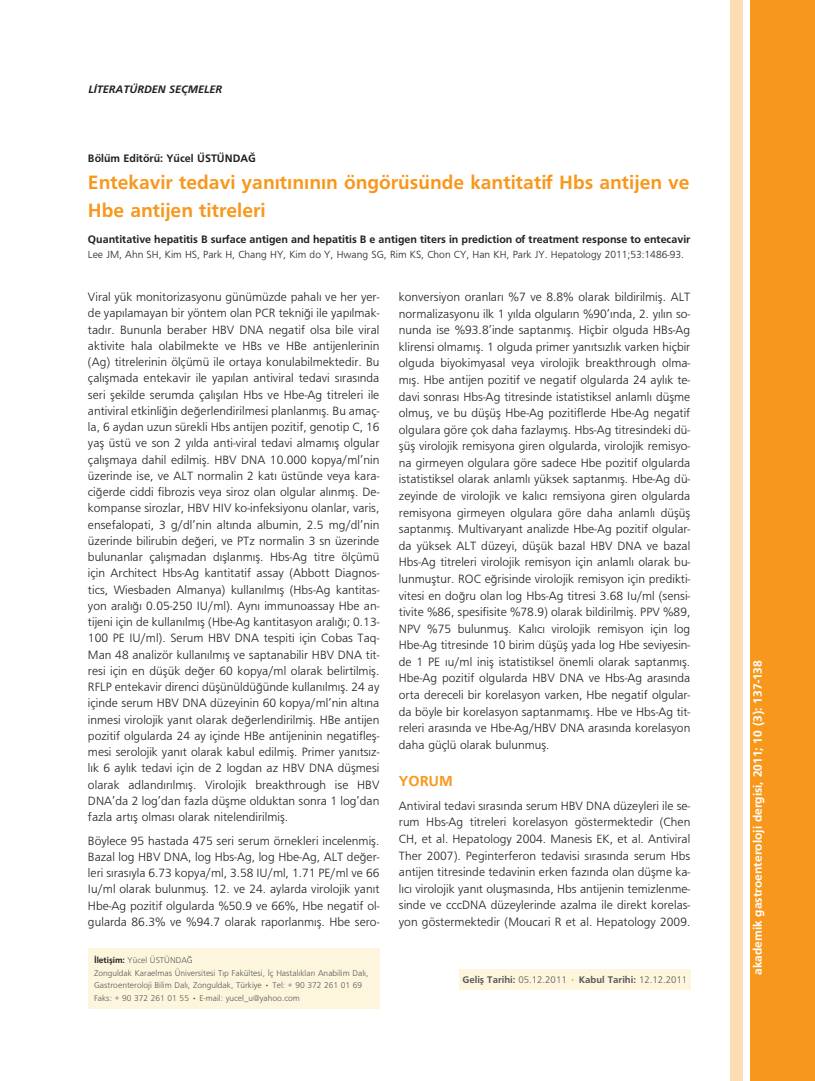
<style>
.page{position:relative;width:815px;height:1081px;background:#fff}
.page>*{position:absolute;margin:0;border:0;box-sizing:border-box;transform-origin:0 0}
.t1{font:20px/27.1px "Frugal Sans Prestij";color:#f7981d}
.t2{font:15px "Frugal Sans Prestij";color:#f7981d}
.t3{font:12.5px/16.2px "Frugal Sans";color:#231f20;text-align:justify}
.t4{font:12.5px "Frugal Sans Prestij";color:#fff}
.t5{font:11.25px "Frugal Sans Prestij";color:#231f20}
.t6{font:italic 700 11.25px "Frugal Sans";color:#231f20}
.t7{font:10.75px "Frugal Sans";color:#231f20}
.t8{font:10px "Frugal Sans Prestij";color:#57585a}
.t9{font:8.75px/12.5px "Frugal Sans";color:#57585a}
.s1{font-family:"Frugal Sans Prestij";color:#231f20}
.s2{font-family:"Frugal Sans"}
.s3{font-family:"Frugal Sans";color:#faab4a}
</style>
<div class="page">
<div style="left:750px;top:1px;width:64px;height:1080px;background:#f7981d"></div>
<div style="left:730px;top:1px;width:13px;height:1080px;background:#fedcb5"></div>
<div style="left:459px;top:968px;width:231px;height:21px;background:#fef5dd"></div>
<div style="left:88px;top:948px;width:291px;height:61px;background:#fef5dd"></div>
<p class="t6" style="left:88px;top:85px;width:135px">L‹TERATÜRDEN SEÇMELER</p>
<p class="t5" style="left:88px;top:154px;width:170px">Bölüm Editörü: Yücel ÜSTÜNDA⁄</p>
<h1 class="t1" style="left:88px;top:171px;width:603px">Entekavir tedavi yan›t›n›n›n öngörüsünde kantitatif Hbs antijen ve<br>Hbe antijen titreleri</h1>
<p class="t5" style="left:88px;top:235px;width:604px">Quantitative hepatitis B surface antigen and hepatitis B e antigen titers in prediction of treatment response to entecavir</p>
<p class="t7" style="left:88px;top:250px;width:598px">Lee JM, Ahn SH, Kim HS, Park H, Chang HY, Kim do Y, Hwang SG, Rim KS, Chon CY, Han KH, Park JY. Hepatology 2011;53:1486-93.</p>
<p class="t3" style="left:88px;top:290px;width:293px">Viral yük monitorizasyonu günümüzde pahal› ve her yer&shy;de yap›lamayan bir yöntem olan PCR tekni¤i ile yap›lmak&shy;tad›r. Bununla beraber HBV DNA negatif olsa bile viral aktivite hala olabilmekte ve HBs ve HBe antijenlerinin (Ag) titrelerinin ölçümü ile ortaya konulabilmektedir. Bu çal›flmada entekavir ile yap›lan antiviral tedavi s›ras›nda seri flekilde serumda çal›fl›lan Hbs ve Hbe-Ag titreleri ile antiviral etkinli¤in de¤erlendirilmesi planlanm›fl. Bu amaç&shy;la, 6 aydan uzun sürekli Hbs antijen pozitif, genotip C, 16 yafl üstü ve son 2 y›lda anti-viral tedavi almam›fl olgular çal›flmaya dahil edilmifl. HBV DNA 10.000 kopya/ml’nin üzerinde ise, ve ALT normalin 2 kat› üstünde veya kara&shy;ci¤erde ciddi fibrozis veya siroz olan olgular al›nm›fl. De&shy;kompanse sirozlar, HBV HIV ko-infeksiyonu olanlar, varis, ensefalopati, 3 g/dl’nin alt›nda albumin, 2.5 mg/dl’nin üzerinde bilirubin de¤eri, ve PTz normalin 3 sn üzerinde bulunanlar çal›flmadan d›fllanm›fl. Hbs-Ag titre ölçümü için Architect Hbs-Ag kantitatif assay (Abbott Diagnos&shy;tics, Wiesbaden Almanya) kullan›lm›fl (Hbs-Ag kantitas&shy;yon aral›¤› 0.05-250 IU/ml). Ayn› immunoassay Hbe an&shy;tijeni için de kullan›lm›fl (Hbe-Ag kantitasyon aral›¤›; 0.13- 100 PE IU/ml). Serum HBV DNA tespiti için Cobas Taq-Man 48 analizör kullan›lm›fl ve saptanabilir HBV DNA tit&shy;resi için en düflük de¤er 60 kopya/ml olarak belirtilmifl.<br>RFLP entekavir direnci düflünüldü¤ünde kullan›lm›fl. 24 ay içinde serum HBV DNA düzeyinin 60 kopya/ml’nin alt›na inmesi virolojik yan›t olarak de¤erlendirilmifl. HBe antijen pozitif olgularda 24 ay içinde HBe antijeninin negatiflefl&shy;mesi serolojik yan›t olarak kabul edilmifl. Primer yan›ts›z&shy;l›k 6 ayl›k tedavi için de 2 logdan az HBV DNA düflmesi olarak adland›r›lm›fl. Virolojik breakthrough ise HBV DNA’da 2 log’dan fazla düflme olduktan sonra 1 log’dan fazla art›fl olmas› olarak nitelendirilmifl.</p>
<p class="t3" style="left:88px;top:833px;width:293px">Böylece 95 hastada 475 seri serum örnekleri incelenmifl.<br>Bazal log HBV DNA, log Hbs-Ag, log Hbe-Ag, ALT de¤er&shy;leri s›ras›yla 6.73 kopya/ml, 3.58 IU/ml, 1.71 PE/ml ve 66<br>Iu/ml olarak bulunmufl. 12. ve 24. aylarda virolojik yan›t Hbe-Ag pozitif olgularda %50.9 ve 66%, Hbe negatif ol&shy;gularda 86.3% ve %94.7 olarak raporlanm›fl. Hbe sero-</p>
<p class="t3" style="left:399px;top:289px;width:293px;line-height:16.6px">konversiyon oranlar› %7 ve 8.8% olarak bildirilmifl. ALT normalizasyonu ilk 1 y›lda olgular›n %90’›nda, 2. y›l›n so&shy;nunda ise %93.8’inde saptanm›fl. Hiçbir olguda HBs-Ag klirensi olmam›fl. 1 olguda primer yan›ts›zl›k varken hiçbir olguda biyokimyasal veya virolojik breakthrough olma&shy;m›fl. Hbe antijen pozitif ve negatif olgularda 24 ayl›k te&shy;davi sonras› Hbs-Ag titresinde istatistiksel anlaml› düflme olmufl, ve bu düflüfl Hbe-Ag pozitiflerde Hbe-Ag negatif olgulara göre çok daha fazlaym›fl. Hbs-Ag titresindeki dü&shy;flüfl virolojik remisyona giren olgularda, virolojik remisyo&shy;na girmeyen olgulara göre sadece Hbe pozitif olgularda istatistiksel olarak anlaml› yüksek saptanm›fl. Hbe-Ag dü&shy;zeyinde de virolojik ve kal›c› remsiyona giren olgularda remisyona girmeyen olgulara göre daha anlaml› düflüfl saptanm›fl. Multivaryant analizde Hbe-Ag pozitif olgular&shy;da yüksek ALT düzeyi, düflük bazal HBV DNA ve bazal Hbs-Ag titreleri virolojik remisyon için anlaml› olarak bu&shy;lunmufltur. ROC e¤risinde virolojik remisyon için predikti&shy;vitesi en do¤ru olan log Hbs-Ag titresi 3.68 Iu/ml (sensi&shy;tivite %86, spesifisite %78.9) olarak bildirilmifl. PPV %89, NPV %75 bulunmufl. Kal›c› virolojik remisyon için log Hbe-Ag titresinde 10 birim düflüfl yada log Hbe seviyesin&shy;de 1 PE ›u/ml inifl istatistiksel önemli olarak saptanm›fl.<br>Hbe-Ag pozitif olgularda HBV DNA ve Hbs-Ag aras›nda orta dereceli bir korelasyon varken, Hbe negatif olgular&shy;da böyle bir korelasyon saptanmam›fl. Hbe ve Hbs-Ag tit&shy;releri aras›nda ve Hbe-Ag/HBV DNA aras›nda korelasyon daha güçlü olarak bulunmufl.</p>
<p class="t2" style="left:399px;top:775px;width:56px">YORUM</p>
<p class="t3" style="left:399px;top:798px;width:293px;line-height:16.6px">Antiviral tedavi s›ras›nda serum HBV DNA düzeyleri ile se&shy;rum Hbs-Ag titreleri korelasyon göstermektedir (Chen CH, et al. Hepatology 2004. Manesis EK, et al. Antiviral Ther 2007). Peginterferon tedavisi s›ras›nda serum Hbs antijen titresinde tedavinin erken faz›nda olan düflme ka&shy;l›c› virolojik yan›t oluflmas›nda, Hbs antijenin temizlenme&shy;sinde ve cccDNA düzeylerinde azalma ile direkt korelas&shy;yon göstermektedir (Moucari R et al. Hepatology 2009.</p>
<p class="t9" style="left:94px;top:955px;width:276px"><span class="s1">‹letiflim:</span> Yücel ÜSTÜNDA⁄<br>Zonguldak Karaelmas Üniversitesi T›p Fakültesi, ‹ç Hastal›klar› Anabilim Dal›, Gastroenteroloji Bilim Dal›, Zonguldak, Türkiye • Tel: + 90 372 261 01 69<br>Faks: + 90 372 261 01 55 • E-mail: yucel_u@yahoo.com</p>
<p class="t8" style="left:462px;top:975px;width:226px">Gelifl Tarihi: <span class="s2">05.12.2011</span> <span class="s3">•</span> Kabul Tarihi: <span class="s2">12.12.2011</span></p>
<p class="t4" style="left:753px;top:975px;width:316px;rotate:-90deg">akademik gastroenteroloji dergisi, 2011; 10 (3): 137-138</p>
</div>
